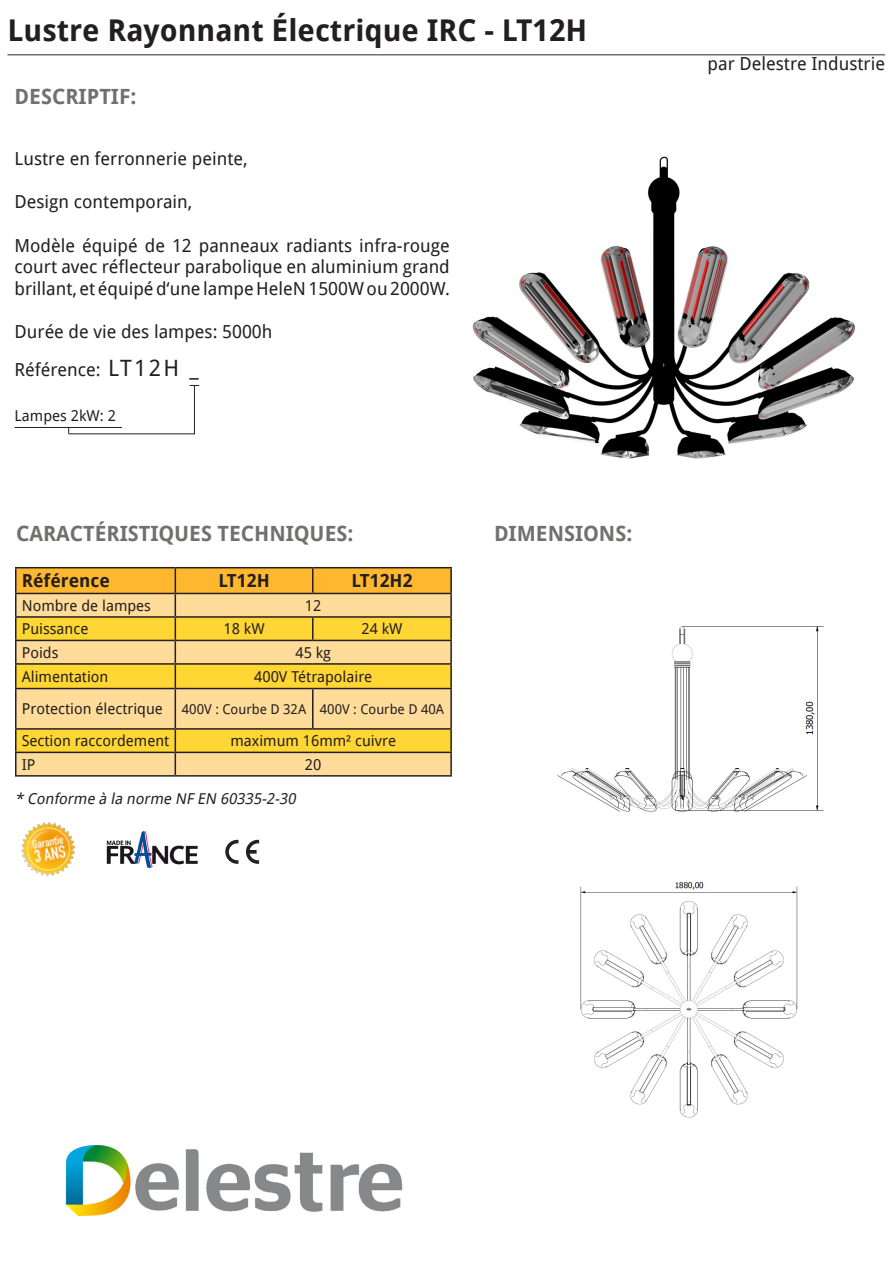
<style>
.page{position:relative;width:893px;height:1263px;background:#fff}
.page>*{position:absolute;margin:0;border:0;box-sizing:border-box;transform-origin:0 0}
.t1{font:700 30px "Droid Sans";color:#231f20}
.t2{font:22.5px "Droid Sans";letter-spacing:.1em;color:#231f20}
.t3{font:700 21px "Droid Sans";color:#71706f}
.t4{font:18px/21.6px "Droid Sans";color:#231f20;text-align:justify}
.t5{font:700 18px "Droid Sans";color:#231f20}
.t6{font:15px "Droid Sans";color:#231f20}
.t7{font:italic 15px "Droid Sans";color:#231f20}
.t8{font:13.5px "Droid Sans";color:#231f20}
</style>
<div class="page">
<hr style="left:15px;top:427px;width:107px;height:1px;background:#231f20">
<hr style="left:68px;top:433px;width:127px;height:1px;background:#231f20">
<hr style="left:194px;top:386px;width:1px;height:48px;background:#231f20">
<div style="left:16px;top:753px;width:434px;height:22px;background:#ffdc9a"></div>
<svg style="left:16px;top:689px;width:434px;height:63px;background:#fcd773"></svg>
<hr style="left:313px;top:567px;width:139px;height:1px;background:#231f20">
<hr style="left:450px;top:568px;width:2px;height:25px;background:#231f20">
<hr style="left:175px;top:567px;width:138px;height:1px;background:#231f20">
<hr style="left:15px;top:567px;width:160px;height:1px;background:#231f20">
<hr style="left:313px;top:593px;width:139px;height:1px;background:#231f20">
<hr style="left:450px;top:594px;width:2px;height:22px;background:#231f20">
<hr style="left:313px;top:616px;width:139px;height:2px;background:#231f20">
<hr style="left:450px;top:618px;width:2px;height:22px;background:#231f20">
<hr style="left:313px;top:640px;width:139px;height:1px;background:#231f20">
<hr style="left:450px;top:641px;width:2px;height:22px;background:#231f20">
<hr style="left:313px;top:663px;width:139px;height:2px;background:#231f20">
<hr style="left:450px;top:665px;width:2px;height:23px;background:#231f20">
<svg style="left:15px;top:568px;width:436px;height:120px;background:#f0c656"></svg>
<hr style="left:313px;top:688px;width:139px;height:1px;background:#231f20">
<hr style="left:450px;top:689px;width:2px;height:39px;background:#231f20">
<hr style="left:175px;top:688px;width:138px;height:1px;background:#231f20">
<hr style="left:312px;top:689px;width:2px;height:39px;background:#231f20">
<hr style="left:15px;top:688px;width:160px;height:1px;background:#231f20">
<hr style="left:175px;top:689px;width:1px;height:39px;background:#231f20">
<hr style="left:15px;top:689px;width:1px;height:39px;background:#231f20">
<hr style="left:313px;top:728px;width:139px;height:2px;background:#231f20">
<hr style="left:450px;top:730px;width:2px;height:22px;background:#231f20">
<hr style="left:175px;top:728px;width:138px;height:2px;background:#231f20">
<hr style="left:15px;top:728px;width:160px;height:2px;background:#231f20">
<hr style="left:313px;top:752px;width:139px;height:1px;background:#231f20">
<hr style="left:450px;top:753px;width:2px;height:22px;background:#231f20">
<hr style="left:175px;top:752px;width:138px;height:1px;background:#231f20">
<hr style="left:15px;top:752px;width:160px;height:1px;background:#231f20">
<svg style="left:175px;top:730px;width:1px;height:45px"></svg>
<svg style="left:15px;top:730px;width:1px;height:45px"></svg>
<hr style="left:313px;top:775px;width:139px;height:2px;background:#231f20">
<hr style="left:175px;top:775px;width:138px;height:2px;background:#231f20">
<hr style="left:15px;top:775px;width:160px;height:2px;background:#231f20">
<img style="left:106px;top:831px;width:92px;height:37px">
<svg style="left:225px;top:840px;width:13px;height:24px"></svg>
<svg style="left:246px;top:840px;width:13px;height:24px"></svg>
<img style="left:21px;top:822px;width:55px;height:54px">
<hr style="left:8px;top:54px;width:877px;height:2px;background:#71706f">
<img style="left:65px;top:1145px;width:338px;height:72px">
<img style="left:472px;top:156px;width:384px;height:303px">
<img style="left:557px;top:626px;width:267px;height:186px">
<img style="left:580px;top:881px;width:218px;height:237px">
<p class="t1" style="left:8px;top:8px;width:581px">Lustre Rayonnant Électrique IRC - LT12H</p>
<p class="t3" style="left:15px;top:81px;width:124px">DESCRIPTIF:</p>
<p class="t4" style="left:15px;top:147px;width:235px">Lustre en ferronnerie peinte,</p>
<p class="t4" style="left:15px;top:191px;width:179px">Design contemporain,</p>
<p class="t4" style="left:15px;top:234px;width:437px">Modèle équipé de 12 panneaux radiants infra-rouge court avec réflecteur parabolique en aluminium grand brillant,etéquipé ‘d unelampeHeleN1500Wou2000W.</p>
<p class="t4" style="left:15px;top:320px;width:259px">Durée de vie des lampes: 5000h</p>
<p class="t2" style="left:189px;top:352px;width:11px">_</p>
<p class="t2" style="left:108px;top:352px;width:72px">LT12H</p>
<p class="t4" style="left:15px;top:358px;width:88px">Référence:</p>
<p class="t6" style="left:15px;top:405px;width:103px">Lampes 2kW 2:</p>
<p class="t3" style="left:16px;top:519px;width:339px">CARACTÉRISTIQUES TECHNIQUES:</p>
<p class="t5" style="left:22px;top:568px;width:90px">Référence</p>
<p class="t5" style="left:218px;top:568px;width:53px">LT12H</p>
<p class="t5" style="left:351px;top:568px;width:63px">LT12H2</p>
<p class="t6" style="left:22px;top:595px;width:131px">Nombre de lampes</p>
<p class="t6" style="left:305px;top:595px;width:18px">12</p>
<p class="t6" style="left:22px;top:619px;width:68px">Puissance</p>
<p class="t6" style="left:223px;top:619px;width:43px">18 kW</p>
<p class="t6" style="left:361px;top:619px;width:43px">24 kW</p>
<p class="t6" style="left:22px;top:642px;width:38px">Poids</p>
<p class="t6" style="left:295px;top:642px;width:37px">45 kg</p>
<p class="t6" style="left:22px;top:666px;width:88px">Alimentation</p>
<p class="t6" style="left:254px;top:666px;width:120px">400V Tétrapolaire</p>
<p class="t6" style="left:22px;top:699px;width:143px">Protection électrique</p>
<p class="t8" style="left:182px;top:700px;width:126px">400 :V Courbe D 32A</p>
<p class="t8" style="left:320px;top:700px;width:126px">400 :V Courbe D 40A</p>
<p class="t6" style="left:22px;top:731px;width:149px">Section raccordement</p>
<p class="t6" style="left:230px;top:731px;width:167px">maximum 16mm² cuivre</p>
<p class="t6" style="left:22px;top:754px;width:15px">IP</p>
<p class="t6" style="left:305px;top:754px;width:18px">20</p>
<p class="t7" style="left:15px;top:789px;width:286px">* Conforme laà norme NF EN 60335-2-30</p>
<p class="t3" style="left:494px;top:519px;width:140px">DIMENSIONS:</p>
<p class="t4" style="left:708px;top:52px;width:179px">par Delestre Industrie</p>
</div>
